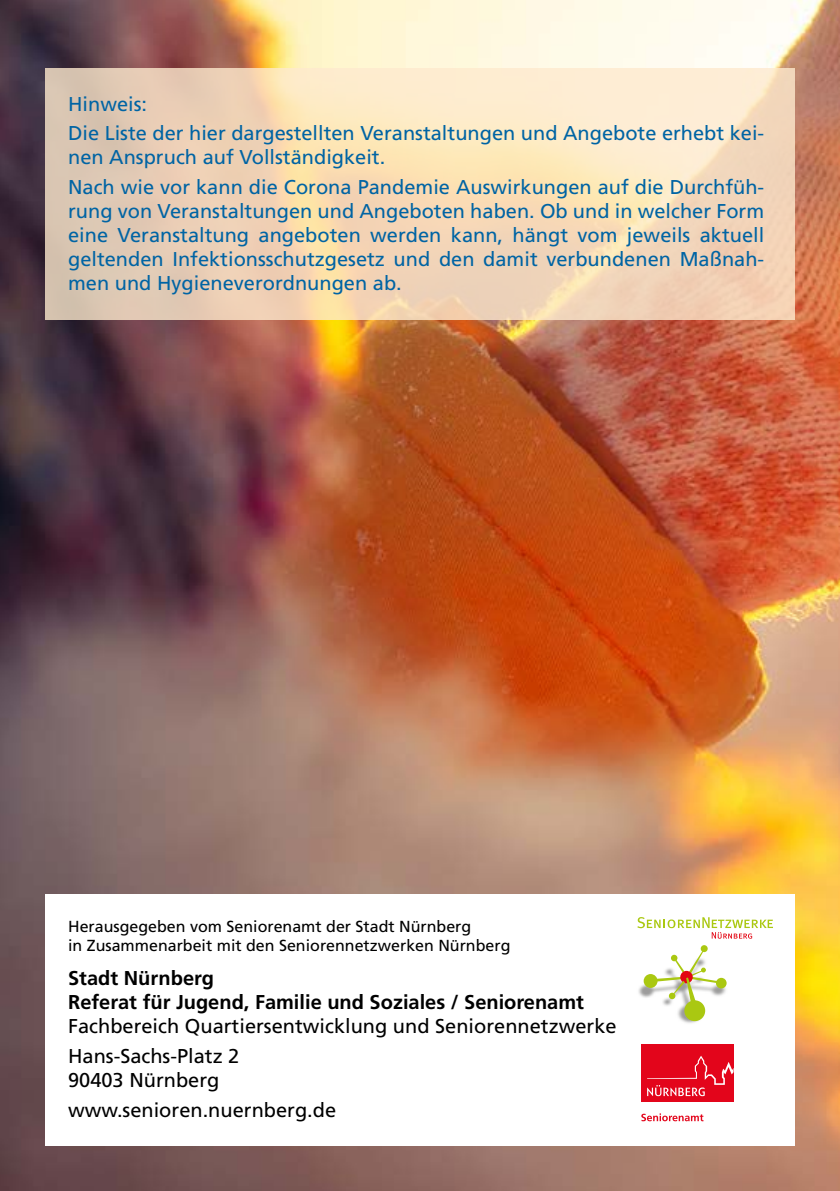
<style>
.page{position:relative;width:840px;height:1191px;background:#fff}
.page>*{position:absolute;margin:0;border:0;box-sizing:border-box;transform-origin:0 0}
.t1{font:20px/24px "Frutiger LT Pro";color:#0064a4}
.t2{font:20px/29.6px "Frutiger LT Pro";color:#000}
.t3{font:700 20px/24px "Frutiger LT Pro";color:#000}
.t4{font:16px/19.2px "Frutiger LT Pro";color:#000}
</style>
<div class="page">
<img style="left:0;top:0;width:839px;height:1191px">
<svg style="left:45px;top:68px;width:749px;height:252px;background:#f2d8b9"></svg>
<div style="left:45px;top:894px;width:749px;height:251px;background:#fff"></div>
<img style="left:638px;top:945px;width:89px;height:78px">
<div style="left:684px;top:1000px;width:20px;height:21px;background:#aac811;border-radius:50%"></div>
<div style="left:643px;top:974px;width:14px;height:14px;background:#aac811;border-radius:50%"></div>
<div style="left:700px;top:945px;width:7px;height:7px;background:#aac811;border-radius:50%"></div>
<div style="left:715px;top:977px;width:11px;height:11px;background:#aac811;border-radius:50%"></div>
<svg style="left:654px;top:950px;width:63px;height:53px"></svg>
<svg style="left:637px;top:917px;width:135px;height:21px"></svg>
<div style="left:641px;top:1044px;width:92px;height:57px;background:#e3051b"></div>
<svg style="left:647px;top:1056px;width:86px;height:40px"></svg>
<svg style="left:641px;top:1113px;width:62px;height:8px"></svg>
<p class="t1" style="left:68px;top:89px;width:697px;line-height:29.6px">Hinweis:<br>Die Liste der hier dargestellten Veranstaltungen und Angebote erhebt kei-</p>
<p class="t1" style="left:68px;top:143px;width:697px;line-height:29.6px">nen Anspruch auf Vollständigkeit.<br>Nach wie vor kann die Corona Pandemie Auswirkungen auf die Durchfüh-</p>
<p class="t1" style="left:68px;top:199px;width:697px;text-align:justify">rung von Veranstaltungen und Angeboten haben. Ob und in welcher Form eine Veranstaltung angeboten werden kann, hängt vom jeweils aktuell geltenden Infektionsschutzgesetz und den damit verbundenen Maßnah&shy;men und Hygieneverordnungen ab.</p>
<p class="t4" style="left:68px;top:916px;width:443px">Herausgegeben vom Seniorenamt der Stadt Nürnberg<br>in Zusammenarbeit mit den Seniorennetzwerken Nürnberg</p>
<p class="t3" style="left:68px;top:966px;width:517px">Stadt Nürnberg<br>Referat für Jugend, Familie und Soziales / Seniorenamt</p>
<p class="t2" style="left:68px;top:1011px;width:549px">Fachbereich Quartiersentwicklung und Seniorennetzwerke<br>Hans-Sachs-Platz 2</p>
<p class="t2" style="left:68px;top:1065px;width:269px">90403 Nürnberg www.senioren.nuernberg.de</p>
</div>
